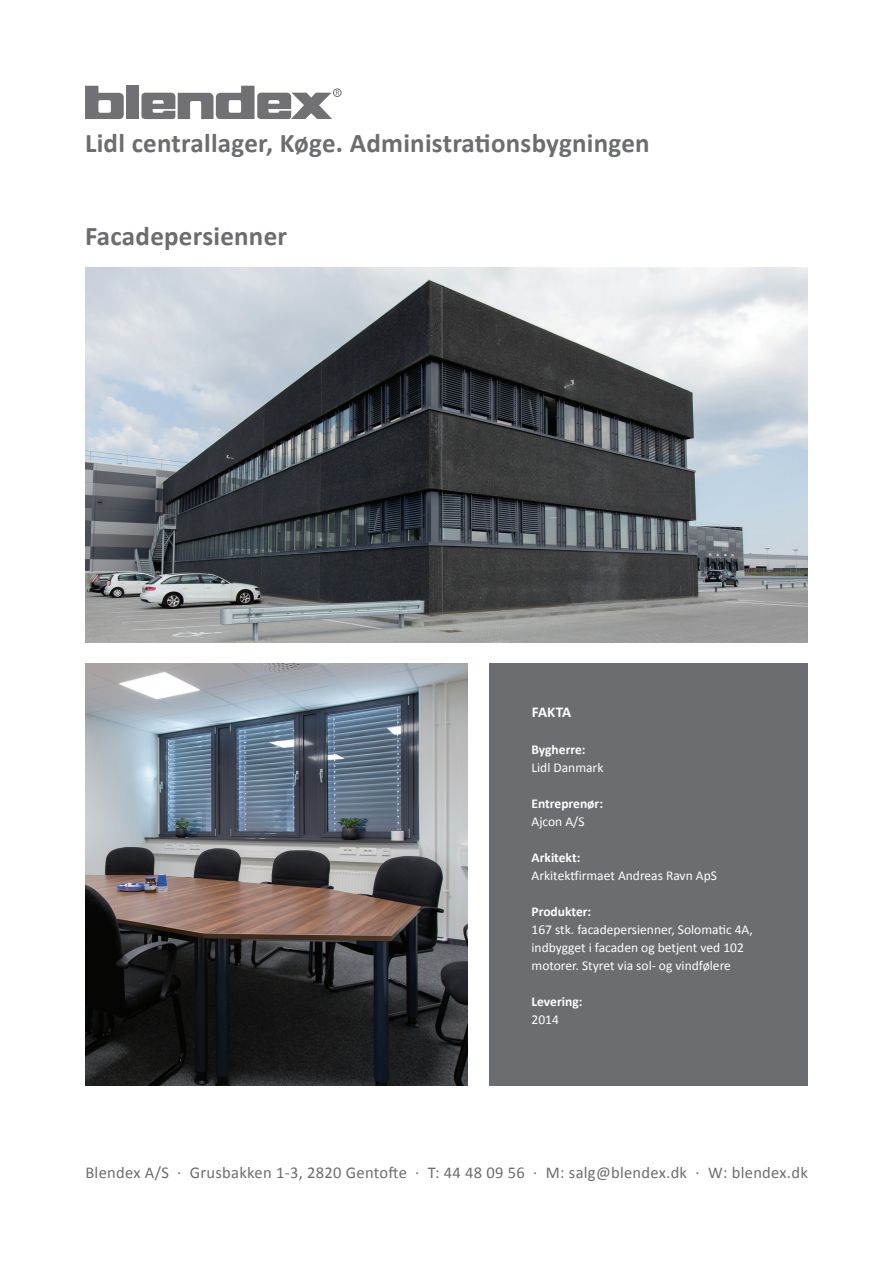
<style>
.page{position:relative;width:893px;height:1263px;background:#fff}
.page>*{position:absolute;margin:0;border:0;box-sizing:border-box;transform-origin:0 0}
.t1{font:700 27px "Calibri";letter-spacing:.01em;color:#6c6d70}
.t2{font:16.5px "Calibri";letter-spacing:.02em;color:#6c6d70}
.t3{font:700 15px "Calibri";letter-spacing:-.02em;color:#fff}
.t4{font:13.5px/18px "Calibri";color:#fff}
.t5{font:700 13.5px "Calibri";color:#fff}
</style>
<div class="page">
<svg style="left:85px;top:86px;width:39px;height:33px"></svg>
<div style="left:127px;top:86px;width:12px;height:33px;background:#717074"></div>
<svg style="left:141px;top:86px;width:198px;height:33px"></svg>
<div style="left:333px;top:89px;width:8px;height:8px;border:1px solid #717074;border-radius:50%"></div>
<div style="left:489px;top:663px;width:319px;height:422px;background:#6c6d70"></div>
<img style="left:85px;top:268px;width:723px;height:374px">
<img style="left:85px;top:663px;width:383px;height:422px">
<h1 class="t1" style="left:85px;top:124px;width:566px">Lidl centrallager, Køge. Administrationsbygningen</h1>
<h1 class="t1" style="left:85px;top:216px;width:204px">Facadepersienner</h1>
<p class="t3" style="left:532px;top:701px;width:41px">FAKTA</p>
<p class="t5" style="left:531px;top:740px;width:56px">Bygherre:</p>
<p class="t4" style="left:531px;top:758px;width:73px">Lidl Danmark</p>
<p class="t5" style="left:531px;top:794px;width:73px">Entreprenør:</p>
<p class="t4" style="left:531px;top:812px;width:55px">Ajcon A/S</p>
<p class="t5" style="left:531px;top:848px;width:50px">Arkitekt:</p>
<p class="t4" style="left:531px;top:866px;width:187px">Arkitektfirmaet Andreas Ravn ApS</p>
<p class="t5" style="left:531px;top:902px;width:61px">Produkter:</p>
<p class="t4" style="left:531px;top:920px;width:223px">167 stk. facadepersienner, Solomatic 4A, indbygget i facaden og betjent ved 102 motorer. Styret via sol- og vindfølere</p>
<p class="t5" style="left:531px;top:992px;width:52px">Levering:</p>
<p class="t4" style="left:531px;top:1010px;width:29px">2014</p>
<p class="t2" style="left:85px;top:1160px;width:724px">Blendex A/S · Grusbakken 1-3, 2820 Gentofte · T: 44 48 09 56 · M: salg@blendex.dk · W: blendex.dk</p>
</div>
